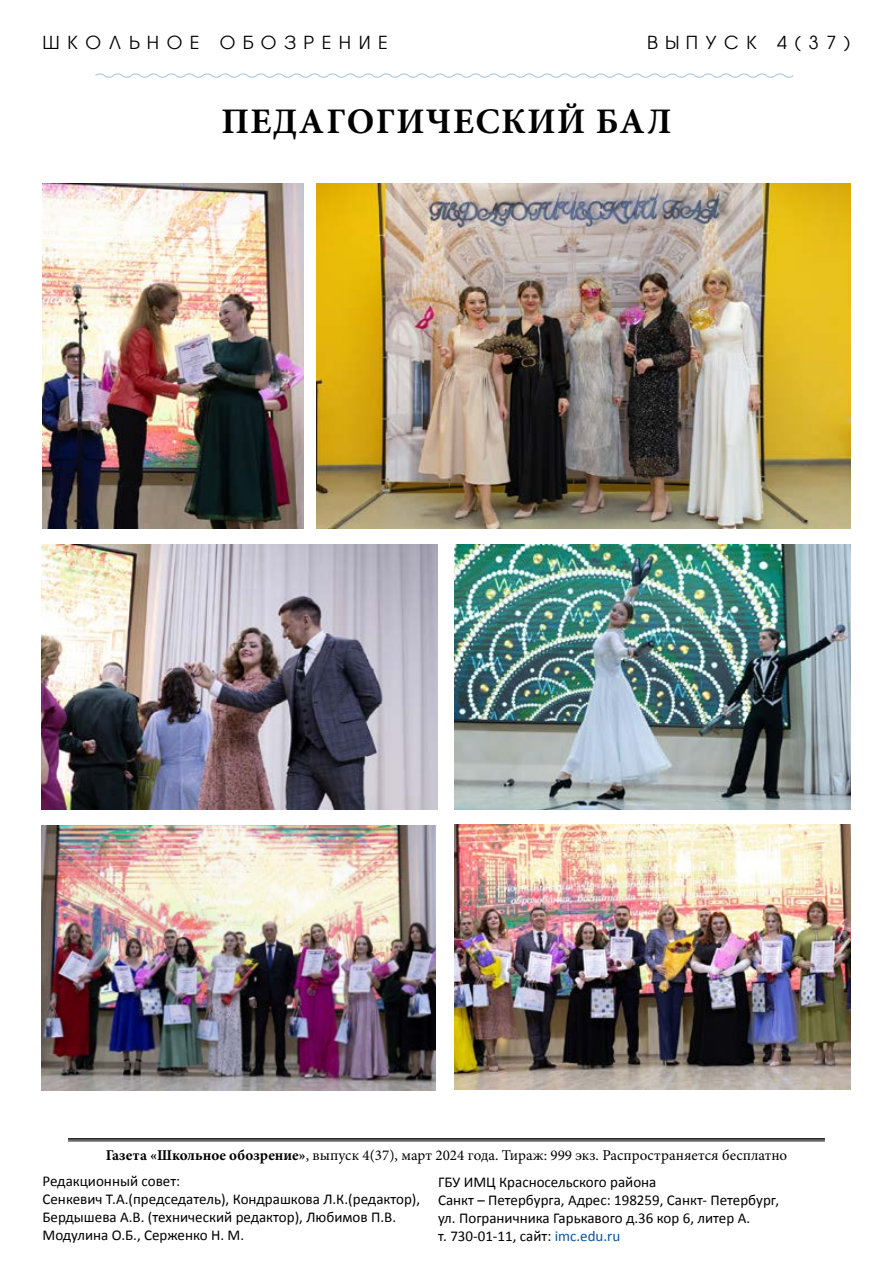
<style>
.page{position:relative;width:893px;height:1263px;background:#fff}
.page>*{position:absolute;margin:0;border:0;box-sizing:border-box;transform-origin:0 0}
.t1{font:700 36px "Minion Pro";letter-spacing:.04em;color:#000}
.t2{font:18px "Te X Gyre Adventor";letter-spacing:.42em;color:#000}
.t3{font:15px/18px "Calibri";color:#000}
.t4{font:15px "Minion Pro";color:#000}
.s1{font-weight:700}
.s2{color:#0754a0}
</style>
<div class="page">
<hr style="left:68px;top:1138px;width:757px;height:2px;background:#000">
<hr style="left:68px;top:1141px;width:757px;height:1px;background:#000">
<img style="left:454px;top:544px;width:396px;height:265px">
<img style="left:316px;top:184px;width:534px;height:344px">
<img style="left:43px;top:184px;width:260px;height:344px">
<img style="left:454px;top:824px;width:396px;height:266px">
<img style="left:42px;top:544px;width:396px;height:265px">
<img style="left:42px;top:826px;width:394px;height:265px">
<svg style="left:95px;top:73px;width:699px;height:5px"></svg>
<p class="t2" style="left:43px;top:32px;width:347px">ШКОЛЬНОЕ ОБОЗРЕНИЕ</p>
<p class="t2" style="left:647px;top:32px;width:205px">ВЫПУСК 4(37)</p>
<h1 class="t1" style="left:221px;top:100px;width:451px">ПЕДАГОГИЧЕСКИЙ БАЛ</h1>
<p class="t4" style="left:106px;top:1145px;width:683px"><span class="s1">Газета «Школьное обозрение»</span>, выпуск 4(37), март 2024 года. Тираж: 999 экз. Распространяется бесплатно</p>
<p class="t3" style="left:438px;top:1172px;width:343px">ГБУ ИМЦ Красносельского района<br>Санкт – Петербурга, Адрес: 198259, Санкт- Петербург, ул. Пограничника Гарькавого д.36 кор 6, литер А.<br>т. 730-01-11, сайт: <span class="s2">imc.edu.ru</span></p>
<p class="t3" style="left:43px;top:1171px;width:379px">Редакционный совет:<br>Сенкевич Т.А.(председатель), Кондрашкова Л.К.(редактор), Бердышева А.В. (технический редактор), Любимов П.В.<br>Модулина О.Б., Серженко Н. М.</p>
</div>
